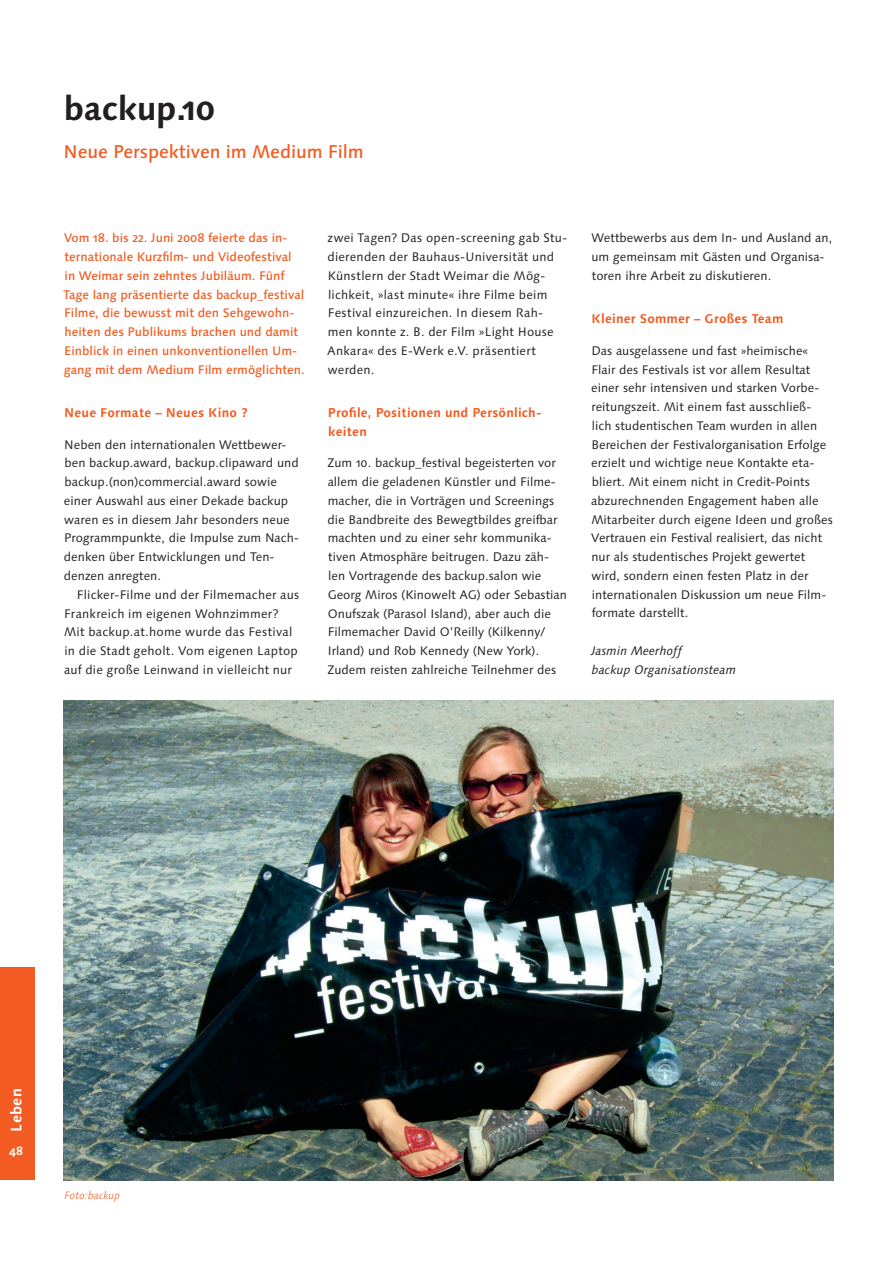
<style>
.page{position:relative;width:893px;height:1263px;background:#fff}
.page>*{position:absolute;margin:0;border:0;box-sizing:border-box;transform-origin:0 0}
.t1{font:700 33.45px "Linotype Syntax Os F";letter-spacing:-.01em;color:#231f20}
.t2{font:500 18.45px "Linotype Syntax Os F";letter-spacing:-.005em;color:#f25b21}
.t3{font:700 15px "Linotype Syntax Os F";letter-spacing:.02em;color:#fff}
.t4{font:700 12.75px/18.8px "Linotype Syntax Os F";letter-spacing:.015em;color:#f25b21}
.t5{font:12.45px/18.8px "Linotype Syntax Os F";letter-spacing:.005em;color:#231f20}
.t6{font:500 12.45px/18.8px "Linotype Syntax Os F";color:#f25b21}
.t7{font:italic 12.45px/18.8px "Linotype Syntax Os F";letter-spacing:.005em;color:#231f20}
.t8{font:700 12px "Linotype Syntax Os F";color:#fff}
.t9{font:italic 300 10.65px "Linotype Syntax Os F";color:#f25b21}
</style>
<div class="page">
<div style="left:0;top:967px;width:34px;height:213px;background:#f25b21"></div>
<img style="left:64px;top:701px;width:769px;height:479px">
<h1 class="t1" style="left:64px;top:88px;width:153px">backup.10</h1>
<h2 class="t2" style="left:64px;top:140px;width:302px">Neue Perspektiven im Medium Film</h2>
<p class="t6" style="left:64px;top:229px;width:243px">Vom 18. bis 22. Juni 2008 feierte das in&shy;ternationale Kurzfilm- und Videofestival in Weimar sein zehntes Jubiläum. Fünf Tage lang präsentierte das backup_festival Filme, die bewusst mit den Sehgewohn&shy;heiten des Publikums brachen und damit Einblick in einen unkonventionellen Um&shy;gang mit dem Medium Film ermöglichten.</p>
<p class="t4" style="left:64px;top:403px;width:185px">Neue Formate – Neues Kino ?</p>
<p class="t5" style="left:64px;top:435px;width:237px">Neben den internationalen Wettbewer&shy;ben backup.award, backup.clipaward und backup.(non)commercial.award sowie einer Auswahl aus einer Dekade backup waren es in diesem Jahr besonders neue Programmpunkte, die Impulse zum Nach&shy;denken über Entwicklungen und Ten&shy;denzen anregten.</p>
<p class="t5" style="left:64px;top:585px;width:237px;text-indent:13px">Flicker-Filme und der Filmemacher aus Frankreich im eigenen Wohnzimmer?<br>Mit backup.at.home wurde das Festival in die Stadt geholt. Vom eigenen Laptop auf die große Leinwand in vielleicht nur</p>
<p class="t5" style="left:327px;top:229px;width:242px">zwei Tagen? Das open-screening gab Stu&shy;dierenden der Bauhaus-Universität und Künstlern der Stadt Weimar die Mög&shy;lichkeit, »last minute« ihre Filme beim Festival einzureichen. In diesem Rah&shy;men konnte z. B. der Film »Light House Ankara« des E-Werk e.V. präsentiert werden.</p>
<p class="t4" style="left:328px;top:403px;width:215px">Profile, Positionen und Persönlich&shy;keiten</p>
<p class="t5" style="left:327px;top:454px;width:241px">Zum 10. backup_festival begeisterten vor allem die geladenen Künstler und Filme&shy;macher, die in Vorträgen und Screenings die Bandbreite des Bewegtbildes greifbar machten und zu einer sehr kommunika&shy;tiven Atmosphäre beitrugen. Dazu zäh&shy;len Vortragende des backup.salon wie Georg Miros (Kinowelt AG) oder Sebastian Onufszak (Parasol Island), aber auch die Filmemacher David O’Reilly (Kilkenny/ Irland) und Rob Kennedy (New York).<br>Zudem reisten zahlreiche Teilnehmer des</p>
<p class="t5" style="left:591px;top:229px;width:242px">Wettbewerbs aus dem In- und Ausland an, um gemeinsam mit Gästen und Organisa&shy;toren ihre Arbeit zu diskutieren.</p>
<p class="t4" style="left:592px;top:309px;width:193px">Kleiner Sommer – Großes Team</p>
<p class="t5" style="left:591px;top:341px;width:243px">Das ausgelassene und fast »heimische« Flair des Festivals ist vor allem Resultat einer sehr intensiven und starken Vorbe&shy;reitungszeit. Mit einem fast ausschließ&shy;lich studentischen Team wurden in allen Bereichen der Festivalorganisation Erfolge erzielt und wichtige neue Kontakte eta&shy;bliert. Mit einem nicht in Credit-Points abzurechnenden Engagement haben alle Mitarbeiter durch eigene Ideen und großes Vertrauen ein Festival realisiert, das nicht nur als studentisches Projekt gewertet wird, sondern einen festen Platz in der internationalen Diskussion um neue Film&shy;formate darstellt.</p>
<p class="t7" style="left:591px;top:641px;width:146px">Jasmin Meerhoff<br>backup Organisationsteam</p>
<p class="t3" style="left:7px;top:1132px;width:45px;rotate:-90deg">Leben</p>
<p class="t8" style="left:9px;top:1143px;width:15px">48</p>
<p class="t9" style="left:65px;top:1189px;width:57px">Foto:backup</p>
</div>
